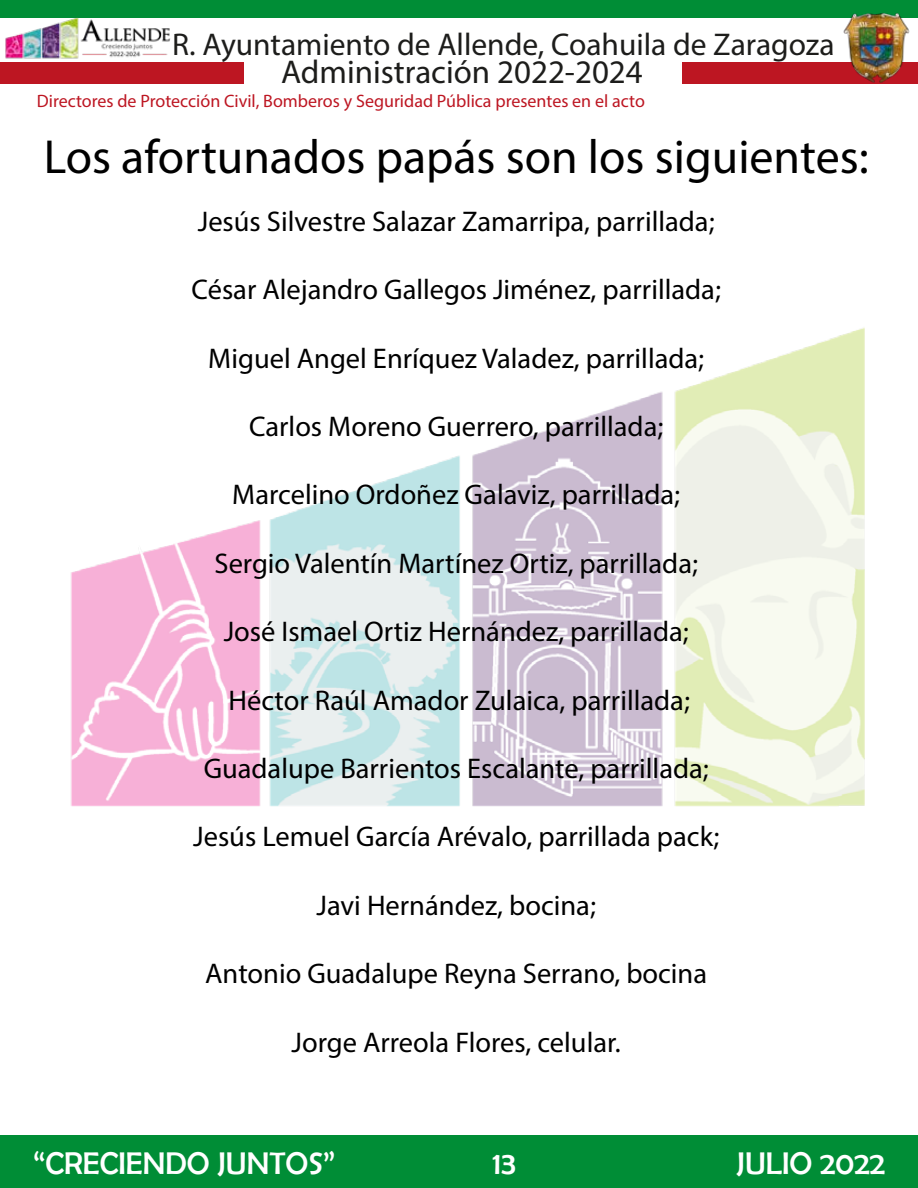
<style>
.page{position:relative;width:918px;height:1188px;background:#fff}
.page>*{position:absolute;margin:0;border:0;box-sizing:border-box;transform-origin:0 0}
.t1{font:48px "Myriad Pro";color:#000}
.t2{font:33px "Myriad Pro";color:#1d1d1b}
.t3{font:31.5px "Myriad Pro";color:#1d1d1b}
.t4{font:31.5px "Berlin Sans FB";color:#fff}
.t5{font:28.5px "Myriad Pro";color:#000}
.t6{font:18px "Myriad Pro";color:#bd1622}
</style>
<div class="page">
<img style="left:71px;top:327px;width:794px;height:480px">
<div style="left:0;top:0;width:918px;height:17px;background:#008d36"></div>
<div style="left:0;top:62px;width:244px;height:21px;background:#bd1622"></div>
<div style="left:682px;top:62px;width:236px;height:21px;background:#bd1622"></div>
<div style="left:0;top:1135px;width:918px;height:52px;background:#008d36"></div>
<img style="left:842px;top:13px;width:70px;height:69px">
<img style="left:4px;top:17px;width:169px;height:42px">
<p class="t3" style="left:172px;top:25px;width:664px">R. Ayuntamiento de Allende, Coahuila de Zaragoza</p>
<p class="t2" style="left:281px;top:51px;width:363px">Administración 2022-2024</p>
<p class="t6" style="left:37px;top:90px;width:610px">Directores de Protección Civil, Bomberos y Seguridad Pública presentes en el acto</p>
<h1 class="t1" style="left:44px;top:128px;width:826px">Los afortunados papás son los siguientes:</h1>
<p class="t5" style="left:198px;top:204px;width:518px">Jesús Silvestre Salazar Zamarripa, parrillada;</p>
<p class="t5" style="left:192px;top:272px;width:531px">César Alejandro Gallegos Jiménez, parrillada;</p>
<p class="t5" style="left:208px;top:341px;width:497px">Miguel Angel Enríquez Valadez, parrillada;</p>
<p class="t5" style="left:249px;top:409px;width:416px">Carlos Moreno Guerrero, parrillada;</p>
<p class="t5" style="left:232px;top:477px;width:449px">Marcelino Ordoñez Galaviz, parrillada;</p>
<p class="t5" style="left:214px;top:546px;width:485px">Sergio Valentín Martínez Ortiz, parrillada;</p>
<p class="t5" style="left:224px;top:614px;width:466px">José Ismael Ortiz Hernández, parrillada;</p>
<p class="t5" style="left:229px;top:683px;width:463px">Héctor Raúl Amador Zulaica, parrillada;</p>
<p class="t5" style="left:204px;top:751px;width:507px">Guadalupe Barrientos Escalante, parrillada;</p>
<p class="t5" style="left:193px;top:819px;width:528px">Jesús Lemuel García Arévalo, parrillada pack;</p>
<p class="t5" style="left:317px;top:888px;width:281px">Javi Hernández, bocina;</p>
<p class="t5" style="left:205px;top:956px;width:503px">Antonio Guadalupe Reyna Serrano, bocina</p>
<p class="t5" style="left:292px;top:1025px;width:331px">Jorge Arreola Flores, celular.</p>
<p class="t4" style="left:33px;top:1145px;width:303px">“CRECIENDO JUNTOS”</p>
<p class="t4" style="left:493px;top:1145px;width:25px">13</p>
<p class="t4" style="left:737px;top:1145px;width:150px">JULIO 2022</p>
</div>
